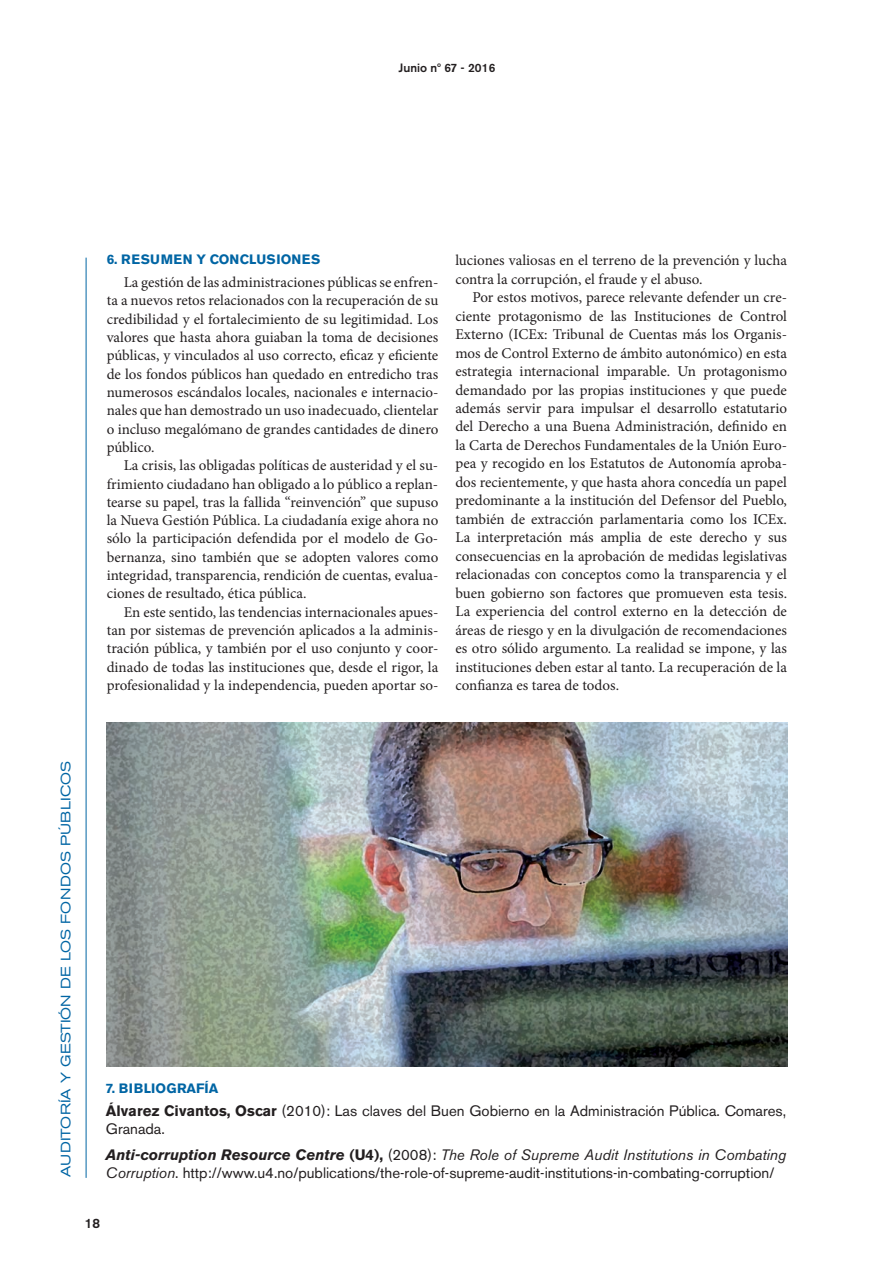
<style>
.page{position:relative;width:893px;height:1263px;background:#fff}
.page>*{position:absolute;margin:0;border:0;box-sizing:border-box;transform-origin:0 0}
.t1{font:15px/18.5px "Minion Pro";color:#231f20;text-align:justify}
.t2{font:15px/18px "Akzidenz Grotesk BE";color:#231f20}
.t3{font:italic 15px "Akzidenz Grotesk BE";color:#231f20}
.t4{font:expanded 13.5px "Akzidenz Grotesk BE";letter-spacing:.02em;color:#0065a4}
.t5{font:700 13.5px "Akzidenz Grotesk BE";letter-spacing:.02em;color:#0065a4}
.t6{font:700 13.5px "Akzidenz Grotesk BE";color:#0065a4}
.t7{font:500 13.5px "Akzidenz Grotesk BE";color:#231f20}
.t8{font:500 12px "Akzidenz Grotesk BE";color:#231f20}
.s1{font-weight:700}
.s2{font-weight:700;font-style:normal}
.s3{font-style:normal}
.s4{font-style:italic}
</style>
<div class="page">
<hr style="left:86px;top:258px;width:1px;height:920px;background:#0065a4">
<img style="left:107px;top:722px;width:680px;height:344px">
<p class="t8" style="left:399px;top:61px;width:98px">Junio nº 67 - 2016</p>
<p class="t5" style="left:107px;top:252px;width:215px">6. RESUMEN Y CONCLUSIONES</p>
<p class="t1" style="left:107px;top:273px;width:333px;text-indent:17px">La gestión de las administraciones públicas se enfren&shy;ta a nuevos retos relacionados con la recuperación de su credibilidad y el fortalecimiento de su legitimidad. Los valores que hasta ahora guiaban la toma de decisiones públicas, y vinculados al uso correcto, eficaz y eficiente de los fondos públicos han quedado en entredicho tras numerosos escándalos locales, nacionales e internacio&shy;nales que han demostrado un uso inadecuado, clientelar o incluso megalómano de grandes cantidades de dinero público.</p>
<p class="t1" style="left:107px;top:456px;width:333px;text-indent:17px">La crisis, las obligadas políticas de austeridad y el su&shy;frimiento ciudadano han obligado a lo público a replan&shy;tearse su papel, tras la fallida “reinvención” que supuso la Nueva Gestión Pública. La ciudadanía exige ahora no sólo la participación defendida por el modelo de Go&shy;bernanza, sino también que se adopten valores como integridad, transparencia, rendición de cuentas, evalua&shy;ciones de resultado, ética pública.</p>
<p class="t1" style="left:107px;top:603px;width:333px;text-indent:17px">En este sentido, las tendencias internacionales apues&shy;tan por sistemas de prevención aplicados a la adminis&shy;tración pública, y también por el uso conjunto y coor&shy;dinado de todas las instituciones que, desde el rigor, la profesionalidad y la independencia, pueden aportar so-</p>
<p class="t1" style="left:455px;top:251px;width:333px">luciones valiosas en el terreno de la prevención y lucha contra la corrupción, el fraude y el abuso.</p>
<p class="t1" style="left:455px;top:288px;width:333px;text-indent:17px">Por estos motivos, parece relevante defender un cre&shy;ciente protagonismo de las Instituciones de Control Externo (ICEx: Tribunal de Cuentas más los Organis&shy;mos de Control Externo de ámbito autonómico) en esta estrategia internacional imparable. Un protagonismo demandado por las propias instituciones y que puede además servir para impulsar el desarrollo estatutario del Derecho a una Buena Administración, definido en la Carta de Derechos Fundamentales de la Unión Euro&shy;pea y recogido en los Estatutos de Autonomía aproba&shy;dos recientemente, y que hasta ahora concedía un papel predominante a la institución del Defensor del Pueblo, también de extracción parlamentaria como los ICEx.<br>La interpretación más amplia de este derecho y sus consecuencias en la aprobación de medidas legislativas relacionadas con conceptos como la transparencia y el buen gobierno son factores que promueven esta tesis.<br>La experiencia del control externo en la detección de áreas de riesgo y en la divulgación de recomendaciones es otro sólido argumento. La realidad se impone, y las instituciones deben estar al tanto. La recuperación de la confianza es tarea de todos.</p>
<p class="t4" style="left:58px;top:1177px;width:418px;rotate:-90deg">AUDITORÍA Y GESTIÓN DE LOS FONDOS PÚBLICOS</p>
<p class="t6" style="left:106px;top:1081px;width:114px">7. BIBLIOGRAFÍA</p>
<p class="t2" style="left:106px;top:1101px;width:682px"><span class="s1">Álvarez Civantos, Oscar</span> (2010): Las claves del Buen Gobierno en la Administración Pública. Comares,<br>Granada.</p>
<p class="t3" style="left:106px;top:1146px;width:682px"><span class="s1">Anti-corruption Resource Centre</span> <span class="s2">(U4),</span> <span class="s3">(2008):</span> The Role of Supreme Audit Institutions in Combating</p>
<p class="t2" style="left:106px;top:1164px;width:670px"><span class="s4">Corruption</span>. http://www.u4.no/publications/the-role-of-supreme-audit-institutions-in-combating-corruption/</p>
<p class="t7" style="left:85px;top:1215px;width:17px">18</p>
</div>
